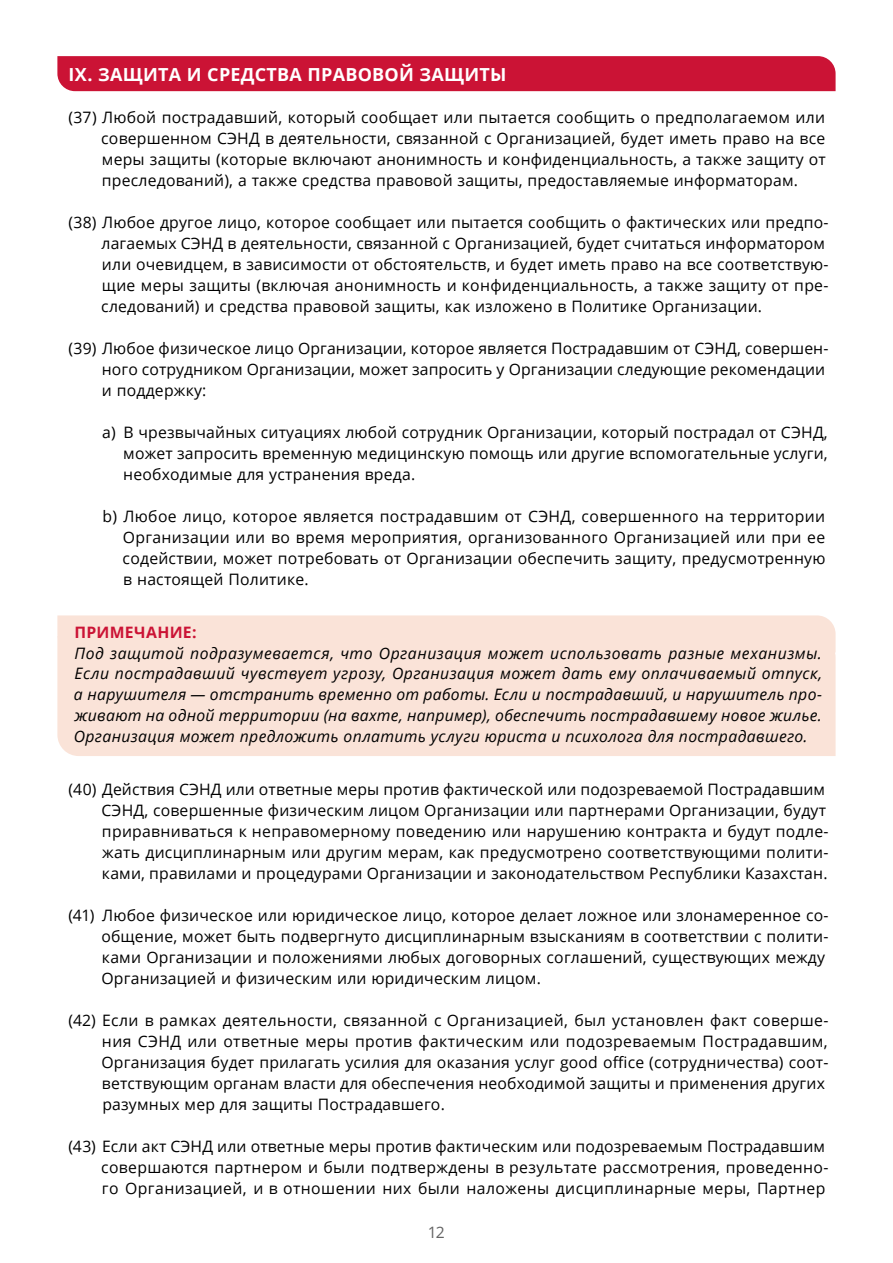
<style>
.page{position:relative;width:893px;height:1263px;background:#fff}
.page>*{position:absolute;margin:0;border:0;box-sizing:border-box;transform-origin:0 0}
.t1{font:700 18px "Open Sans";letter-spacing:.015em;color:#fff}
.t2{font:15.75px/21px "Open Sans";letter-spacing:.015em;color:#000}
.t3{font:italic 15.75px/20.7px "Open Sans";letter-spacing:.02em;color:#000;text-align:justify}
.t4{font:700 15.75px "Open Sans";letter-spacing:.015em;color:#cb1335}
.t5{font:15.75px "Open Sans";color:#636363}
</style>
<div class="page">
<div style="left:57px;top:56px;width:779px;height:35px;background:#cb1335"></div>
<div style="left:57px;top:615px;width:779px;height:21px;background:#fae3d8"></div>
<div style="left:57px;top:636px;width:779px;height:120px;background:#fae3d8"></div>
<p class="t1" style="left:68px;top:61px;width:440px">IX. ЗАЩИТА И СРЕДСТВА ПРАВОВОЙ ЗАЩИТЫ</p>
<p class="t2" style="left:101px;top:106px;width:726px;text-align:justify;text-indent:-33px">(37) Любой пострадавший, который сообщает или пытается сообщить о предполагаемом или совершенном СЭНД в деятельности, связанной с Организацией, будет иметь право на все меры защиты (которые включают анонимность и конфиденциальность, а также защиту от преследований), а также средства правовой защиты, предоставляемые информаторам.</p>
<p class="t2" style="left:101px;top:211px;width:729px;text-indent:-33px">(38) Любое другое лицо, которое сообщает или пытается сообщить о фактических или предпо&shy;лагаемых СЭНД в деятельности, связанной с Организацией, будет считаться информатором или очевидцем, в зависимости от обстоятельств, и будет иметь право на все соответствую&shy;щие меры защиты (включая анонимность и конфиденциальность, а также защиту от пре&shy;следований) и средства правовой защиты, как изложено в Политике Организации.</p>
<p class="t2" style="left:102px;top:337px;width:728px;text-indent:-34px">(39) Любое физическое лицо Организации, которое является Пострадавшим от СЭНД, совершен&shy;ного сотрудником Организации, может запросить у Организации следующие рекомендации и поддержку:</p>
<p class="t2" style="left:123px;top:421px;width:706px;text-align:justify;text-indent:-21px">a) В чрезвычайных ситуациях любой сотрудник Организации, который пострадал от СЭНД, может запросить временную медицинскую помощь или другие вспомогательные услуги, необходимые для устранения вреда.</p>
<p class="t2" style="left:123px;top:505px;width:704px;text-align:justify;text-indent:-20px">b) Любое лицо, которое является пострадавшим от СЭНД, совершенного на территории Организации или во время мероприятия, организованного Организацией или при ее содействии, может потребовать от Организации обеспечить защиту, предусмотренную в настоящей Политике.</p>
<p class="t4" style="left:75px;top:621px;width:123px">ПРИМЕЧАНИЕ:</p>
<p class="t3" style="left:74px;top:642px;width:750px">Под защитой подразумевается, что Организация может использовать разные механизмы.<br>Если пострадавший чувствует угрозу, Организация может дать ему оплачиваемый отпуск, а нарушителя — отстранить временно от работы. Если и пострадавший, и нарушитель про&shy;живают на одной территории (на вахте, например), обеспечить пострадавшему новое жилье.<br>Организация может предложить оплатить услуги юриста и психолога для пострадавшего.</p>
<p class="t2" style="left:101px;top:778px;width:728px;text-indent:-33px">(40) Действия СЭНД или ответные меры против фактической или подозреваемой Пострадавшим СЭНД, совершенные физическим лицом Организации или партнерами Организации, будут приравниваться к неправомерному поведению или нарушению контракта и будут подле&shy;жать дисциплинарным или другим мерам, как предусмотрено соответствующими полити&shy;ками, правилами и процедурами Организации и законодательством Республики Казахстан.</p>
<p class="t2" style="left:101px;top:904px;width:729px;text-indent:-33px">(41) Любое физическое или юридическое лицо, которое делает ложное или злонамеренное со&shy;общение, может быть подвергнуто дисциплинарным взысканиям в соответствии с полити&shy;ками Организации и положениями любых договорных соглашений, существующих между Организацией и физическим или юридическим лицом.</p>
<p class="t2" style="left:101px;top:1009px;width:728px;text-indent:-33px">(42) Если в рамках деятельности, связанной с Организацией, был установлен факт соверше&shy;ния СЭНД или ответные меры против фактическим или подозреваемым Пострадавшим, Организация будет прилагать усилия для оказания услуг good office (сотрудничества) соот&shy;ветствующим органам власти для обеспечения необходимой защиты и применения других разумных мер для защиты Пострадавшего.</p>
<p class="t2" style="left:101px;top:1135px;width:729px;text-indent:-33px">(43) Если акт СЭНД или ответные меры против фактическим или подозреваемым Пострадавшим совершаются партнером и были подтверждены в результате рассмотрения, проведенно&shy;го Организацией, и в отношении них были наложены дисциплинарные меры, Партнер</p>
<p class="t5" style="left:428px;top:1221px;width:19px">12</p>
</div>
